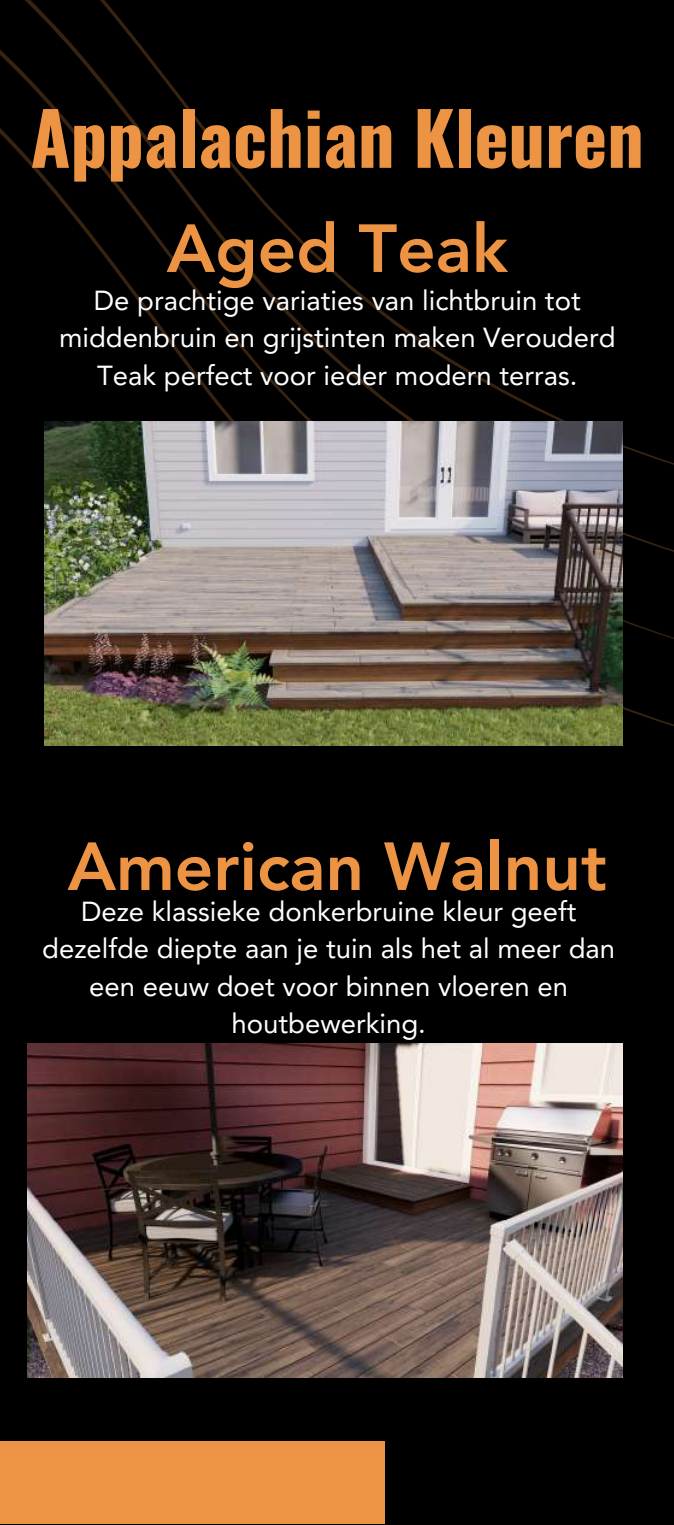
<style>
.page{position:relative;width:674px;height:1525px;background:#fff}
.page>*{position:absolute;margin:0;border:0;box-sizing:border-box;transform-origin:0 0}
.t1{font:700 72.5px "Oswald";color:#ec9443}
.t2{font:800 67.25px "Avenir LT Pro";color:#ec9443}
.t3{font:27.5px/37.5px "Avenir LT Pro";color:#fff;text-align:center}
</style>
<div class="page">
<div style="left:0;top:0;width:673px;height:1524px;background:#000"></div>
<svg style="left:0;top:0;width:673px;height:746px"></svg>
<div style="left:0;top:1441px;width:385px;height:83px;background:#ec9443"></div>
<img style="left:45px;top:421px;width:577px;height:325px">
<img style="left:28px;top:1043px;width:594px;height:334px">
<h1 class="t1" style="left:30px;top:81px;width:614px">Appalachian Kleuren</h1>
<h2 class="t2" style="left:166px;top:221px;width:342px">Aged Teak</h2>
<p class="t3" style="left:59px;top:284px;width:557px">De prachtige variaties van lichtbruin tot middenbruin en grijstinten maken Verouderd<br>Teak perfect voor ieder modern terras.</p>
<h2 class="t2" style="left:67px;top:839px;width:540px">American Walnut</h2>
<p class="t3" style="left:42px;top:894px;width:574px">Deze klassieke donkerbruine kleur geeft dezelfde diepte aan je tuin als het al meer dan een eeuw doet voor binnen vloeren en houtbewerking.</p>
</div>
